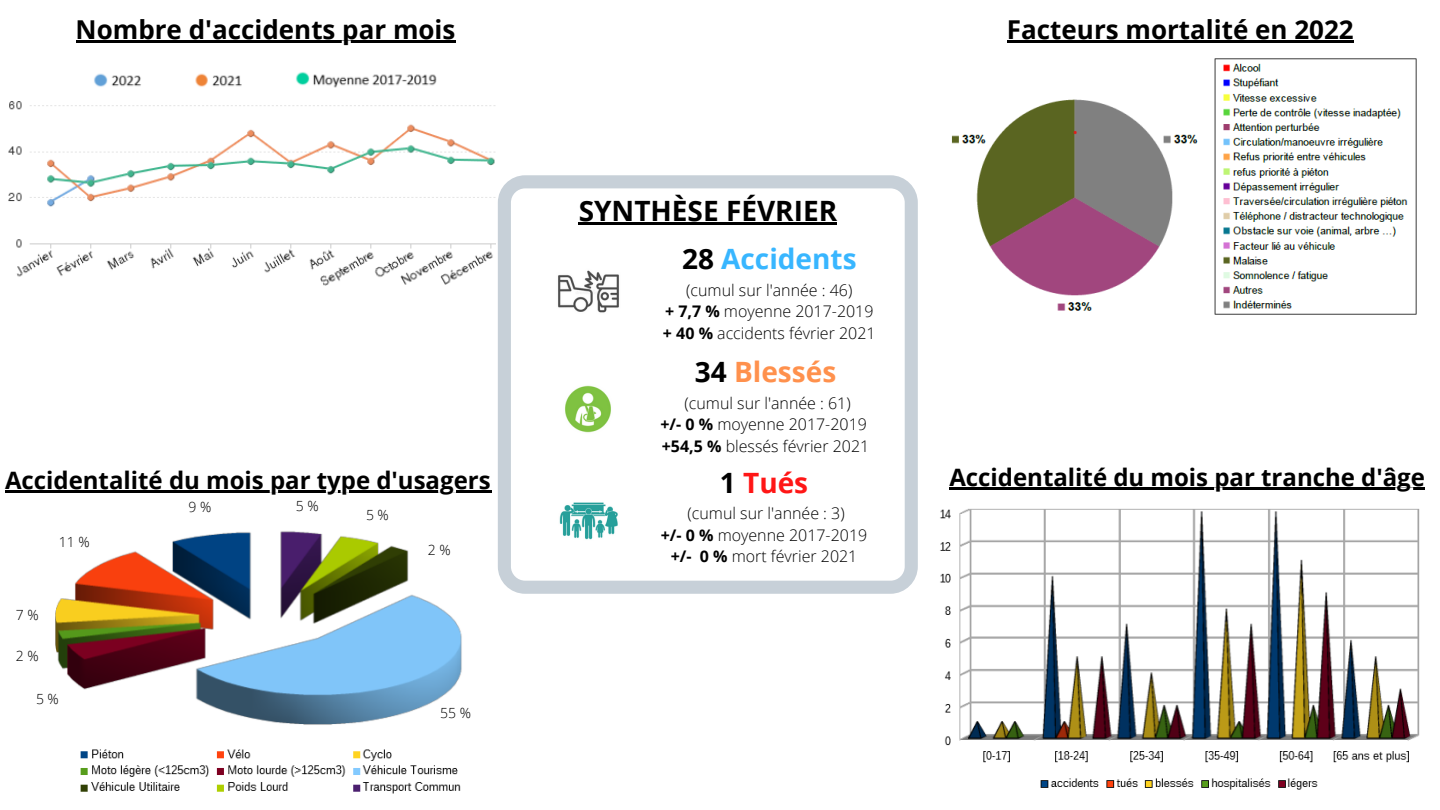
<style>
.page{position:relative;width:1440px;height:810px;background:#fff}
.page>*{position:absolute;margin:0;border:0;box-sizing:border-box;transform-origin:0 0}
.t1{font:700 28px "Open Sans";color:#000}
.t2{font:700 28px "Open Sans";color:#38b6ff}
.t3{font:700 28px "Open Sans";color:#ff914d}
.t4{font:700 28px "Open Sans";color:#ff1616}
.t5{font:700 26px "Open Sans";color:#000}
.t6{font:700 24px "Open Sans";color:#000}
.t7{font:300 16px "Open Sans";color:#000}
.t8{font:300 14px "Open Sans";color:#000}
.s1{color:#000}
.s2{font-weight:700}
</style>
<div class="page">
<svg style="left:498px;top:175px;width:420px;height:419px"></svg>
<img style="left:940px;top:508px;width:480px;height:282px">
<img style="left:8px;top:101px;width:487px;height:185px">
<img style="left:81px;top:72px;width:366px;height:30px">
<img style="left:55px;top:531px;width:407px;height:263px">
<img style="left:951px;top:40px;width:466px;height:275px">
<hr style="left:76px;top:41px;width:379px;height:2px;background:#000">
<hr style="left:949px;top:488px;width:476px;height:2px;background:#000">
<hr style="left:5px;top:490px;width:486px;height:2px;background:#000">
<hr style="left:1007px;top:41px;width:347px;height:2px;background:#000">
<hr style="left:579px;top:223px;width:258px;height:2px;background:#000">
<p class="t5" style="left:76px;top:12px;width:381px">Nombre d'accidents par mois</p>
<p class="t1" style="left:579px;top:191px;width:260px">SYNTHÈSE FÉVRIER</p>
<p class="t5" style="left:1007px;top:12px;width:348px">Facteurs mortalité en 2022</p>
<p class="t2" style="left:682px;top:239px;width:176px"><span class="s1">28</span> Accidents</p>
<p class="t7" style="left:686px;top:278px;width:168px">(cumul sur l'année : 46)</p>
<p class="t7" style="left:665px;top:300px;width:210px"><span class="s2">+ 7,7 %</span> moyenne 2017-2019</p>
<p class="t7" style="left:663px;top:322px;width:214px"><span class="s2">+ 40 %</span> accidents février 2021</p>
<p class="t3" style="left:695px;top:352px;width:143px"><span class="s1">34</span> Blessés</p>
<p class="t7" style="left:685px;top:391px;width:168px">(cumul sur l'année : 61)</p>
<p class="t7" style="left:660px;top:413px;width:208px"><span class="s2">+/- 0 %</span> moyenne 2017-2019</p>
<p class="t7" style="left:662px;top:435px;width:209px"><span class="s2">+54,5 %</span> blessés février 2021</p>
<p class="t4" style="left:720px;top:463px;width:90px"><span class="s1">1</span> Tués</p>
<p class="t7" style="left:688px;top:502px;width:159px">(cumul sur l'année : 3)</p>
<p class="t7" style="left:661px;top:524px;width:208px"><span class="s2">+/- 0 %</span> moyenne 2017-2019</p>
<p class="t7" style="left:671px;top:545px;width:188px"><span class="s2">+/- 0 %</span> mort février 2021</p>
<p class="t6" style="left:5px;top:463px;width:487px">Accidentalité du mois par type d'usagers</p>
<p class="t6" style="left:949px;top:461px;width:477px">Accidentalité du mois par tranche d'âge</p>
<p class="t8" style="left:189px;top:497px;width:24px">9 %</p>
<p class="t8" style="left:296px;top:496px;width:24px">5 %</p>
<p class="t8" style="left:366px;top:505px;width:24px">5 %</p>
<p class="t8" style="left:59px;top:532px;width:32px">11 %</p>
<p class="t8" style="left:428px;top:540px;width:24px">2 %</p>
<p class="t8" style="left:16px;top:605px;width:24px">7 %</p>
<p class="t8" style="left:16px;top:646px;width:24px">2 %</p>
<p class="t8" style="left:36px;top:689px;width:24px">5 %</p>
<p class="t8" style="left:440px;top:703px;width:32px">55 %</p>
</div>
